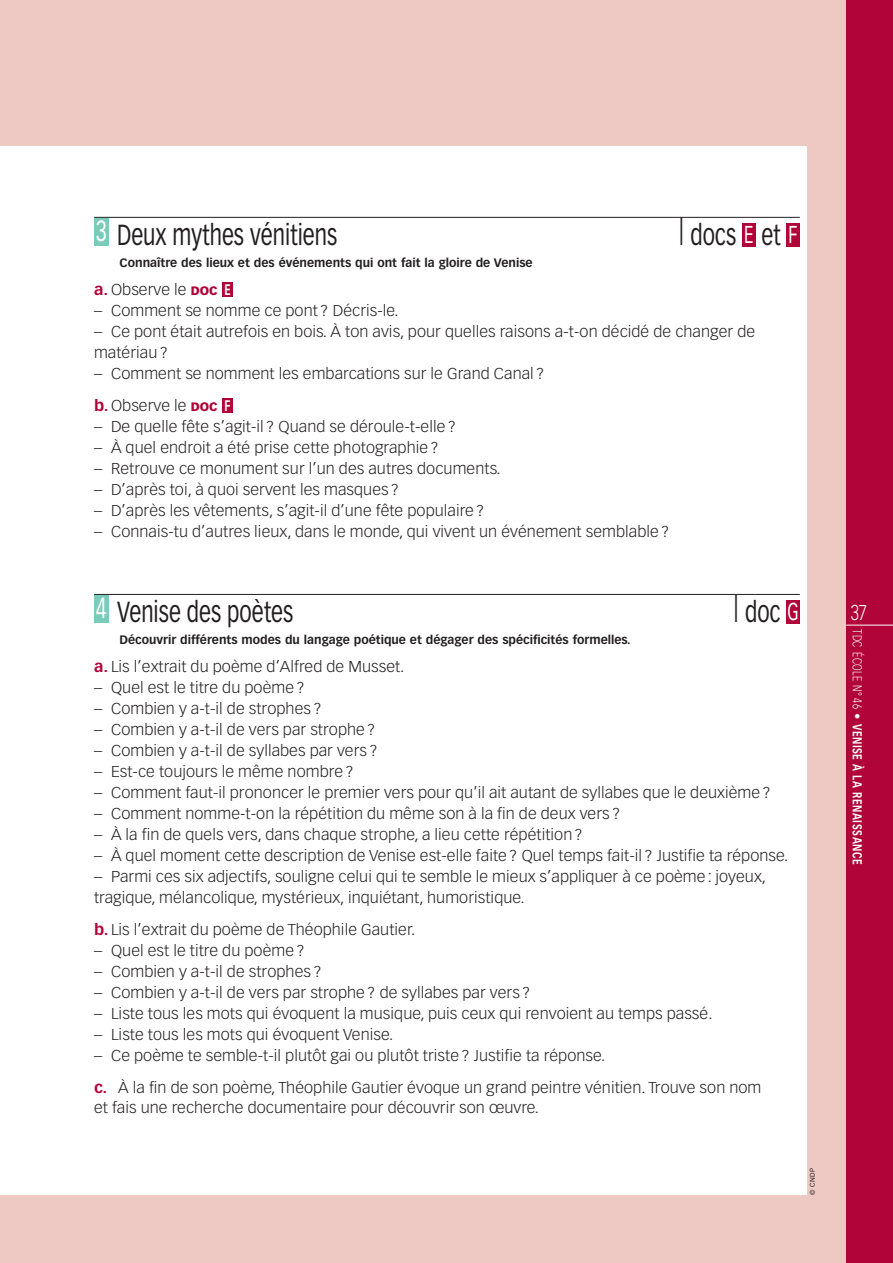
<style>
.page{position:relative;width:893px;height:1263px;background:#eec9c3}
.page>*{position:absolute;margin:0;border:0;box-sizing:border-box;transform-origin:0 0}
.t1{font:28.5px "Vectora LH";color:#231f20;scale:.75 1}
.t2{font:28.5px "Vectora LH";color:#fff;scale:.7 1}
.t3{font:24px "Vectora LH";color:#fff;scale:.7 1}
.t4{font:300 21px "Vectora LH";color:#fff;scale:.75 1}
.t5{font:300 15.45px/21px "Vectora LH";letter-spacing:.005em;color:#231f20;scale:1.05 1}
.t6{font:700 15px "Vectora LH";color:#fff;scale:.7 1}
.t7{font:700 12.75px "Vectora LH";letter-spacing:.06em;color:#fff;scale:.75 1}
.t8{font:700 12px "Vectora LH";color:#231f20}
.t9{font:6.75px "Vectora LH";color:#231f20}
.s1{font-weight:300;font-size:36px}
.s2{font-weight:700;color:#b10438}
.s3{font-weight:900;font-size:12px;color:#b10438}
.s4{font-weight:300}
</style>
<div class="page">
<div style="left:0;top:146px;width:806px;height:1049px;background:#fff"></div>
<hr style="left:94px;top:217px;width:706px;height:1px;background:#231f20">
<hr style="left:94px;top:594px;width:706px;height:1px;background:#231f20">
<div style="left:787px;top:600px;width:13px;height:24px;background:#b10438"></div>
<div style="left:94px;top:595px;width:15px;height:27px;background:#7bcbba"></div>
<div style="left:222px;top:398px;width:11px;height:15px;background:#b10438"></div>
<div style="left:222px;top:282px;width:11px;height:15px;background:#b10438"></div>
<div style="left:787px;top:223px;width:13px;height:24px;background:#b10438"></div>
<div style="left:742px;top:223px;width:13px;height:24px;background:#b10438"></div>
<div style="left:94px;top:218px;width:15px;height:27px;background:#7bcbba"></div>
<div style="left:846px;top:0;width:47px;height:1263px;background:#b10438"></div>
<hr style="left:846px;top:625px;width:47px;height:1px;background:#fff">
<h1 class="t1" style="left:117px;top:223px;width:295px">Deux mythes vénitiens</h1>
<h1 class="t1" style="left:678px;top:223px;width:138px"><span class="s1">l</span> docs et</h1>
<p class="t8" style="left:120px;top:257px;width:415px">Connaître des lieux et des événements qui ont fait la gloire de Venise</p>
<p class="t5" style="left:94px;top:280px;width:119px"><span class="s2">a.</span> Observe le <span class="s3">DOC</span></p>
<p class="t5" style="left:94px;top:301px;width:292px">– Comment se nomme ce pont ? Décris-le.</p>
<p class="t5" style="left:94px;top:322px;width:631px">– Ce pont était autrefois en bois. À ton avis, pour quelles raisons a-t-on décidé de changer de matériau ?</p>
<p class="t5" style="left:94px;top:358px;width:431px;line-height:32.2px">– Comment se nomment les embarcations sur le Grand Canal ? <span class="s2">b.</span>Observe le <span class="s3">DOC</span></p>
<p class="t5" style="left:94px;top:417px;width:346px">– De quelle fête s’agit-il ? Quand se déroule-t-elle ?</p>
<p class="t5" style="left:94px;top:438px;width:330px">– À quel endroit a été prise cette photographie ?</p>
<p class="t5" style="left:94px;top:459px;width:389px">– Retrouve ce monument sur l’un des autres documents.</p>
<p class="t5" style="left:94px;top:480px;width:292px">– D’après toi, à quoi servent les masques ?</p>
<p class="t5" style="left:94px;top:501px;width:373px">– D’après les vêtements, s’agit-il d’une fête populaire ?</p>
<p class="t5" style="left:94px;top:522px;width:550px">– Connais-tu d’autres lieux, dans le monde, qui vivent un événement semblable ?</p>
<h1 class="t2" style="left:96px;top:219px;width:17px">3</h1>
<h2 class="t3" style="left:744px;top:225px;width:15px">E</h2>
<h2 class="t3" style="left:789px;top:225px;width:15px">F</h2>
<p class="t6" style="left:224px;top:283px;width:10px">E</p>
<p class="t6" style="left:225px;top:399px;width:10px">F</p>
<h1 class="t1" style="left:117px;top:600px;width:236px">Venise des poètes</h1>
<h1 class="t1" style="left:733px;top:600px;width:65px"><span class="s1">l</span> doc</h1>
<p class="t8" style="left:120px;top:634px;width:513px">Découvrir différents modes du langage poétique et dégager des spécificités formelles.</p>
<p class="t5" style="left:94px;top:657px;width:297px"><span class="s2">a.</span> Lis l’extrait du poème d’Alfred de Musset.</p>
<p class="t5" style="left:94px;top:678px;width:202px">– Quel est le titre du poème ?</p>
<p class="t5" style="left:94px;top:699px;width:218px">– Combien y a-t-il de strophes ?</p>
<p class="t5" style="left:94px;top:720px;width:270px">– Combien y a-t-il de vers par strophe ?</p>
<p class="t5" style="left:94px;top:741px;width:272px">– Combien y a-t-il de syllabes par vers ?</p>
<p class="t5" style="left:94px;top:762px;width:249px">– Est-ce toujours le même nombre ?</p>
<p class="t5" style="left:94px;top:783px;width:646px">– Comment faut-il prononcer le premier vers pour qu’il ait autant de syllabes que le deuxième ?</p>
<p class="t5" style="left:94px;top:804px;width:503px">– Comment nomme-t-on la répétition du même son à la fin de deux vers ?</p>
<p class="t5" style="left:94px;top:825px;width:467px">– À la fin de quels vers, dans chaque strophe, a lieu cette répétition ?</p>
<p class="t5" style="left:94px;top:846px;width:663px">– À quel moment cette description de Venise est-elle faite ? Quel temps fait-il ? Justifie ta réponse.</p>
<p class="t5" style="left:94px;top:867px;width:642px">– Parmi ces six adjectifs, souligne celui qui te semble le mieux s’appliquer à ce poème : joyeux, tragique, mélancolique, mystérieux, inquiétant, humoristique.</p>
<p class="t5" style="left:94px;top:920px;width:307px"><span class="s2">b.</span> Lis l’extrait du poème de Théophile Gautier.</p>
<p class="t5" style="left:94px;top:941px;width:202px">– Quel est le titre du poème ?</p>
<p class="t5" style="left:94px;top:962px;width:218px">– Combien y a-t-il de strophes ?</p>
<p class="t5" style="left:94px;top:983px;width:417px">– Combien y a-t-il de vers par strophe ? de syllabes par vers ?</p>
<p class="t5" style="left:94px;top:1004px;width:591px">– Liste tous les mots qui évoquent la musique, puis ceux qui renvoient au temps passé.</p>
<p class="t5" style="left:94px;top:1025px;width:286px">– Liste tous les mots qui évoquent Venise.</p>
<p class="t5" style="left:94px;top:1040px;width:637px;line-height:32.2px">– Ce poème te semble-t-il plutôt gai ou plutôt triste ? Justifie ta réponse.<br><span class="s2">c.</span> À la fin de son poème, Théophile Gautier évoque un grand peintre vénitien. Trouve son nom</p>
<p class="t5" style="left:94px;top:1098px;width:425px">et fais une recherche documentaire pour découvrir son œuvre.</p>
<h1 class="t2" style="left:96px;top:596px;width:17px">4</h1>
<h2 class="t3" style="left:788px;top:602px;width:18px">G</h2>
<p class="t9" style="left:810px;top:1195px;width:28px;rotate:-90deg">© CNDP</p>
<h3 class="t4" style="left:851px;top:604px;width:23px">37</h3>
<p class="t7" style="left:863px;top:629px;width:315px;rotate:90deg"><span class="s4">TDC ÉCOLE N° 46 •</span> VENISE À LA RENAISSANCE</p>
</div>
